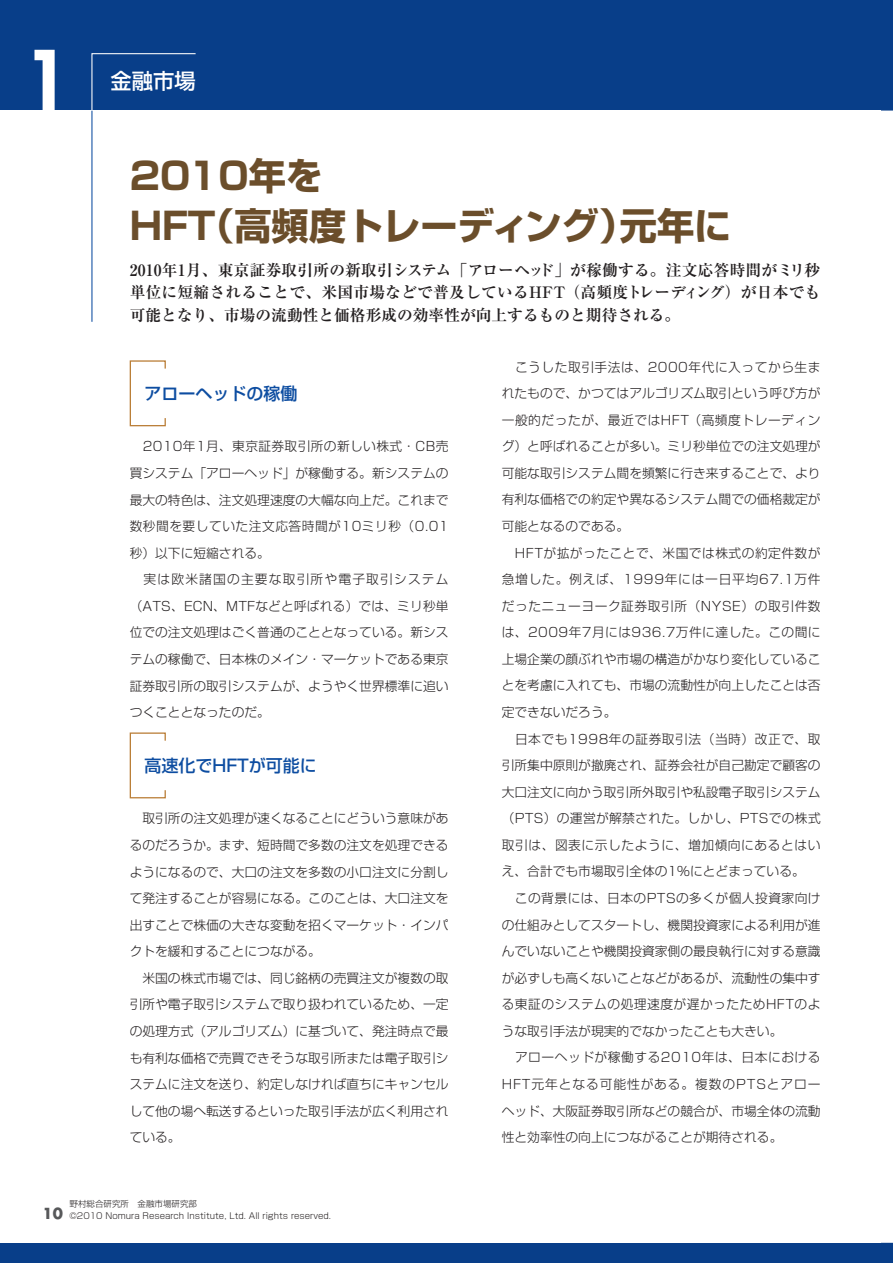
<style>
.page{position:relative;width:893px;height:1263px;background:#083e89}
.page>*{position:absolute;margin:0;border:0;box-sizing:border-box;transform-origin:0 0}
.t1{font:800 81.9px "Futura";color:#fff}
.t2{font:700 37.2px/49.9px "Shin Go Pro";color:#6b4e2b}
.t3{font:500 21.3px "Shin Go Pro";color:#fff}
.t4{font:500 16.95px "Shin Go Pro";color:#0d4da1}
.t5{font:700 15.75px/22.4px "Ryumin Pro";color:#231f20;text-align:justify}
.t6{font:300 12.75px/26.5px "Shin Go Pro";color:#231f20}
.t7{font:300 8.55px/12.8px "Shin Go Pro";color:#231f20}
.s1{font-family:"Futura";font-weight:700;font-size:14.85px;color:#57585a}
</style>
<div class="page">
<div style="left:0;top:111px;width:880px;height:1132px;background:#fff"></div>
<div style="left:880px;top:111px;width:13px;height:1132px;background:#fff"></div>
<hr style="left:91px;top:111px;width:1px;height:211px;background:#0d4da1">
<svg style="left:129px;top:360px;width:37px;height:67px"></svg>
<svg style="left:129px;top:732px;width:37px;height:67px"></svg>
<svg style="left:91px;top:53px;width:106px;height:59px"></svg>
<h1 class="t1" style="left:23px;top:27px;width:49px">1</h1>
<h3 class="t3" style="left:111px;top:63px;width:87px">金融市場</h3>
<h2 class="t2" style="left:130px;top:147px;width:603px">2010年を<br>HFT（高頻度トレーディング）元年に</h2>
<p class="t5" style="left:130px;top:258px;width:692px">2010年1月、東京証券取引所の新取引システム「アローヘッド」が稼働する。注文応答時間がミリ秒単位に短縮されることで、米国市場などで普及しているHFT（高頻度トレーディング）が日本でも可能となり、市場の流動性と価格形成の効率性が向上するものと期待される。</p>
<h3 class="t4" style="left:145px;top:379px;width:155px">アローヘッドの稼働</h3>
<p class="t6" style="left:130px;top:432px;width:320px">　2010年1月、東京証券取引所の新しい株式・CB売買システム「アローヘッド」が稼働する。新システムの最大の特色は、注文処理速度の大幅な向上だ。これまで数秒間を要していた注文応答時間が10ミリ秒（0.01秒）以下に短縮される。<br>　実は欧米諸国の主要な取引所や電子取引システム（ATS、ECN、MTFなどと呼ばれる）では、ミリ秒単位での注文処理はごく普通のこととなっている。新システムの稼働で、日本株のメイン・マーケットである東京証券取引所の取引システムが、ようやく世界標準に追いつくこととなったのだ。</p>
<h3 class="t4" style="left:145px;top:751px;width:174px">高速化でHFTが可能に</h3>
<p class="t6" style="left:130px;top:804px;width:320px">　取引所の注文処理が速くなることにどういう意味があるのだろうか。まず、短時間で多数の注文を処理できるようになるので、大口の注文を多数の小口注文に分割して発注することが容易になる。このことは、大口注文を出すことで株価の大きな変動を招くマーケット・インパクトを緩和することにつながる。<br>　米国の株式市場では、同じ銘柄の売買注文が複数の取引所や電子取引システムで取り扱われているため、一定の処理方式（アルゴリズム）に基づいて、発注時点で最も有利な価格で売買できそうな取引所または電子取引システムに注文を送り、約定しなければ直ちにキャンセルして他の場へ転送するといった取引手法が広く利用されている。</p>
<p class="t6" style="left:502px;top:352px;width:320px">　こうした取引手法は、2000年代に入ってから生まれたもので、かつてはアルゴリズム取引という呼び方が一般的だったが、最近ではHFT（高頻度トレーディング）と呼ばれることが多い。ミリ秒単位での注文処理が可能な取引システム間を頻繁に行き来することで、より有利な価格での約定や異なるシステム間での価格裁定が可能となるのである。<br>　HFTが拡がったことで、米国では株式の約定件数が急増した。例えば、1999年には一日平均67.1万件だったニューヨーク証券取引所（NYSE）の取引件数は、2009年7月には936.7万件に達した。この間に上場企業の顔ぶれや市場の構造がかなり変化していることを考慮に入れても、市場の流動性が向上したことは否定できないだろう。<br>　日本でも1998年の証券取引法（当時）改正で、取引所集中原則が撤廃され、証券会社が自己勘定で顧客の大口注文に向かう取引所外取引や私設電子取引システム（PTS）の運営が解禁された。しかし、PTSでの株式取引は、図表に示したように、増加傾向にあるとはいえ、合計でも市場取引全体の1％にとどまっている。　この背景には、日本のPTSの多くが個人投資家向けの仕組みとしてスタートし、機関投資家による利用が進んでいないことや機関投資家側の最良執行に対する意識が必ずしも高くないことなどがあるが、流動性の集中する東証のシステムの処理速度が遅かったためHFTのような取引手法が現実的でなかったことも大きい。<br>　アローヘッドが稼働する2010年は、日本における<br>HFT元年となる可能性がある。複数のPTSとアローヘッド、大阪証券取引所などの競合が、市場全体の流動性と効率性の向上につながることが期待される。</p>
<p class="t7" style="left:43px;top:1196px;width:290px;text-indent:27px">野村総合研究所　金融市場研究部<br><span class="s1">10</span> ©2010 Nomura Research Institute, Ltd. All rights reserved.</p>
</div>
